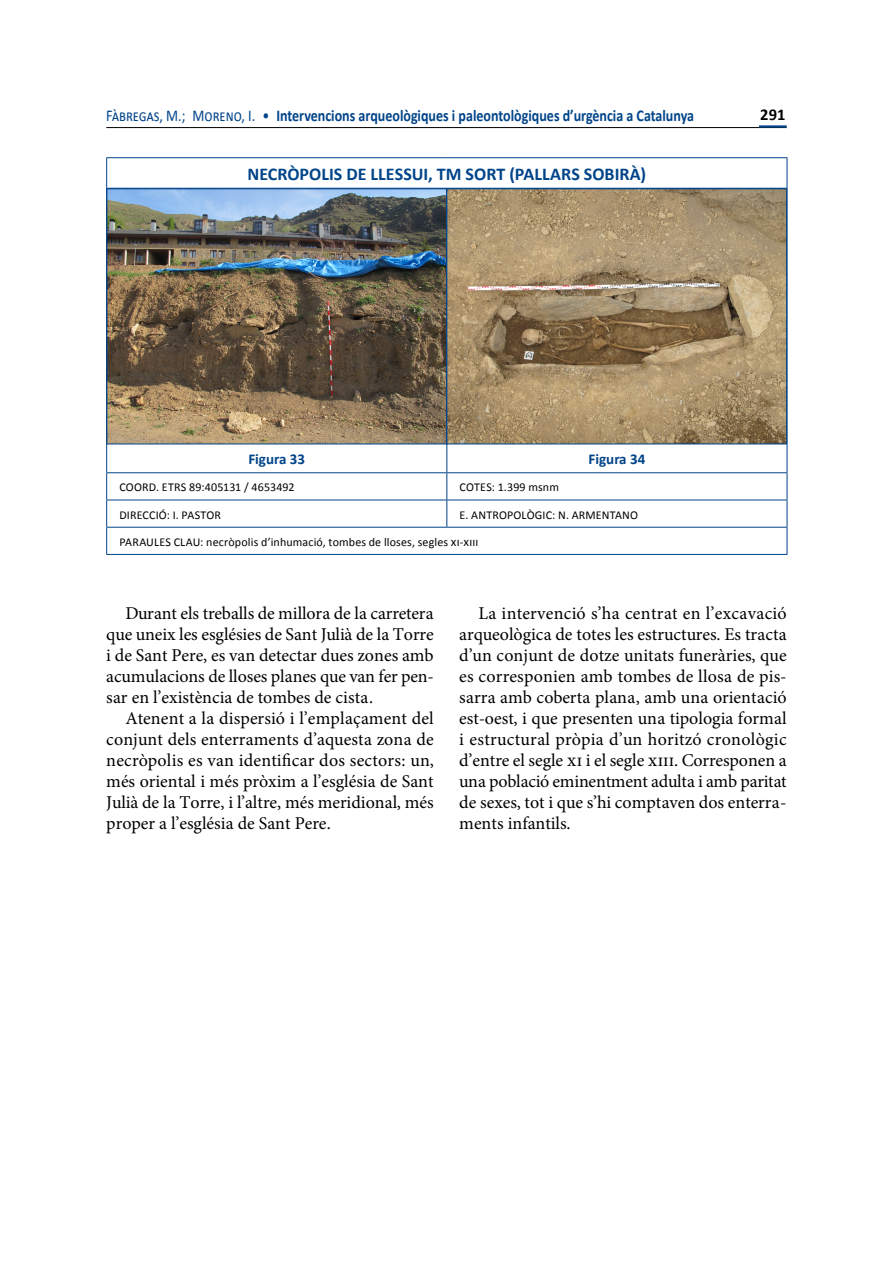
<style>
.page{position:relative;width:893px;height:1263px;background:#fff}
.page>*{position:absolute;margin:0;border:0;box-sizing:border-box;transform-origin:0 0}
.t1{font:18px/21px "Minion Pro";letter-spacing:-.005em;color:#000;text-align:justify}
.t2{font:700 18px "Calibri";color:#004489}
.t3{font:700 16.5px "Calibri";color:#004489;scale:.85 1}
.t4{font:700 16.5px "Calibri";color:#000}
.t5{font:700 15px "Calibri";color:#004489}
.t6{font:12px "Calibri";letter-spacing:.015em;color:#000}
.s1{font-weight:400}
</style>
<div class="page">
<hr style="left:106px;top:127px;width:681px;height:1px;background:#000">
<hr style="left:759px;top:125px;width:28px;height:3px;background:#004489">
<img style="left:109px;top:191px;width:676px;height:251px">
<hr style="left:106px;top:157px;width:341px;height:1px;background:#004489">
<hr style="left:106px;top:158px;width:1px;height:30px;background:#004489">
<hr style="left:447px;top:157px;width:340px;height:1px;background:#004489">
<hr style="left:787px;top:158px;width:1px;height:30px;background:#004489">
<hr style="left:106px;top:188px;width:341px;height:1px;background:#004489">
<hr style="left:106px;top:189px;width:1px;height:283px;background:#004489">
<hr style="left:447px;top:188px;width:340px;height:1px;background:#004489">
<hr style="left:446px;top:189px;width:1px;height:283px;background:#004489">
<hr style="left:787px;top:189px;width:1px;height:283px;background:#004489">
<hr style="left:106px;top:472px;width:341px;height:1px;background:#004489">
<hr style="left:447px;top:472px;width:340px;height:1px;background:#004489">
<hr style="left:106px;top:500px;width:341px;height:1px;background:#004489">
<hr style="left:447px;top:500px;width:340px;height:1px;background:#004489">
<svg style="left:446px;top:473px;width:1px;height:54px"></svg>
<hr style="left:106px;top:527px;width:341px;height:1px;background:#004489">
<svg style="left:106px;top:473px;width:1px;height:81px"></svg>
<hr style="left:447px;top:527px;width:340px;height:1px;background:#004489">
<svg style="left:787px;top:473px;width:1px;height:81px"></svg>
<hr style="left:106px;top:554px;width:341px;height:1px;background:#004489">
<hr style="left:447px;top:554px;width:340px;height:1px;background:#004489">
<p class="t3" style="left:106px;top:105px;width:693px"><span class="s1">Fàbregas, M.; Moreno, I. •</span> Intervencions arqueològiques i paleontològiques d’urgència a Catalunya</p>
<p class="t4" style="left:760px;top:104px;width:27px">291</p>
<p class="t2" style="left:247px;top:162px;width:400px">NECRÒPOLIS DE LLESSUI, TM SORT (PALLARS SOBIRÀ)</p>
<p class="t5" style="left:248px;top:450px;width:58px">Figura 33</p>
<p class="t5" style="left:589px;top:450px;width:58px">Figura 34</p>
<p class="t6" style="left:119px;top:480px;width:177px">COORD. ETRS 89:405131 / 4653492</p>
<p class="t6" style="left:460px;top:480px;width:101px">COTES: 1.399 msnm</p>
<p class="t6" style="left:119px;top:507px;width:103px">DIRECCIÓ: I. PASTOR</p>
<p class="t6" style="left:460px;top:507px;width:180px">E. ANTROPOLÒGIC: N. ARMENTANO</p>
<p class="t6" style="left:119px;top:534px;width:360px">PARAULES CLAU: necròpolis d’inhumació, tombes de lloses, segles xi-xiii</p>
<p class="t1" style="left:106px;top:603px;width:329px;text-indent:19px">Durant els treballs de millora de la carretera que uneix les esglésies de Sant Julià de la Torre i de Sant Pere, es van detectar dues zones amb acumulacions de lloses planes que van fer pen&shy;sar en l’existència de tombes de cista.</p>
<p class="t1" style="left:106px;top:708px;width:329px;text-indent:19px">Atenent a la dispersió i l’emplaçament del conjunt dels enterraments d’aquesta zona de necròpolis es van identificar dos sectors: un, més oriental i més pròxim a l’església de Sant Julià de la Torre, i l’altre, més meridional, més proper a l’església de Sant Pere.</p>
<p class="t1" style="left:459px;top:603px;width:329px;text-indent:19px">La intervenció s’ha centrat en l’excavació arqueològica de totes les estructures. Es tracta d’un conjunt de dotze unitats funeràries, que es corresponien amb tombes de llosa de pis&shy;sarra amb coberta plana, amb una orientació est-oest, i que presenten una tipologia formal i estructural pròpia d’un horitzó cronològic d’entre el segle xi i el segle xiii. Corresponen a una població eminentment adulta i amb paritat de sexes, tot i que s’hi comptaven dos enterra&shy;ments infantils.</p>
</div>
